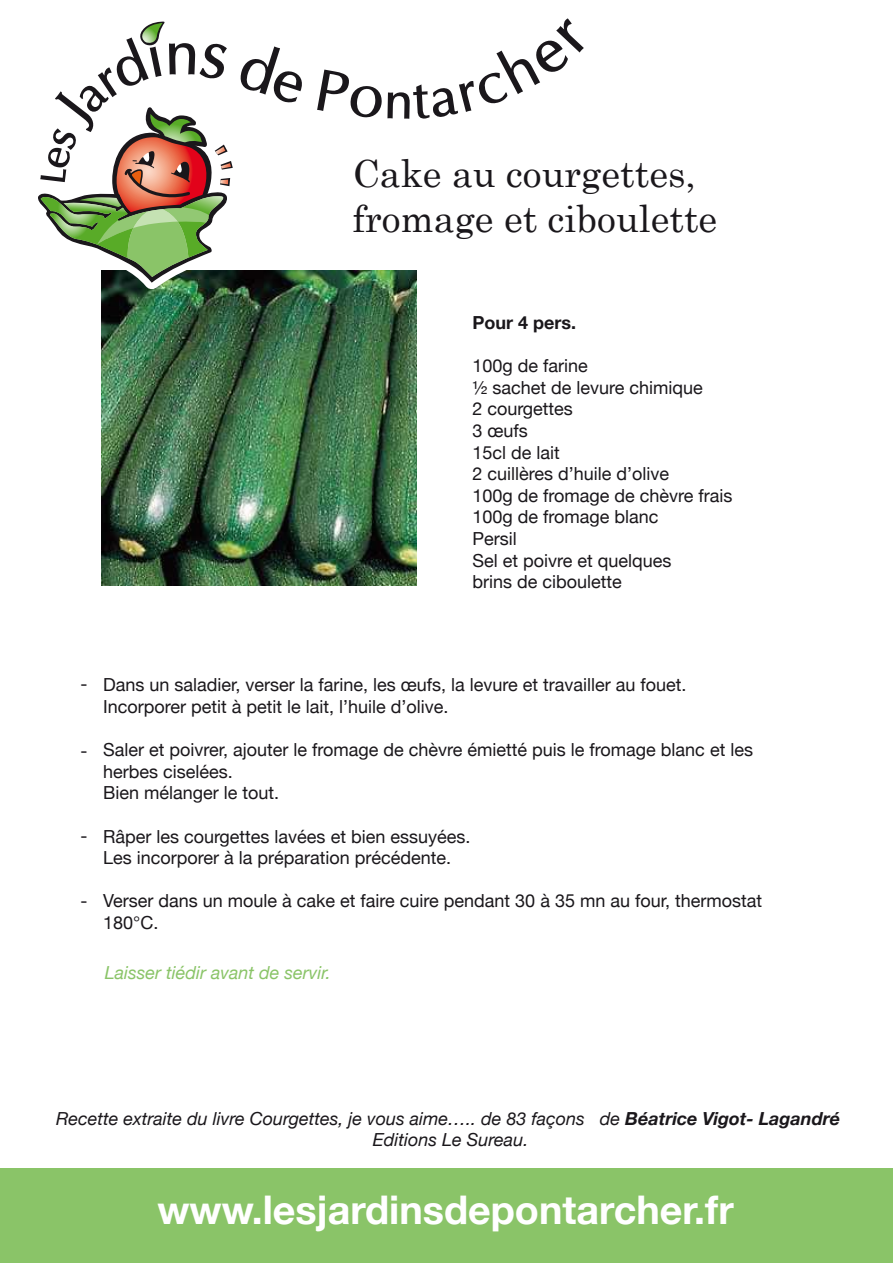
<style>
.page{position:relative;width:893px;height:1263px;background:#fff}
.page>*{position:absolute;margin:0;border:0;box-sizing:border-box;transform-origin:0 0}
.t1{font:700 39.45px "Helvetica Neue";color:#fff}
.t2{font:37.5px/45px "Century Schoolbook";color:#1a171b}
.t3{font:18px/21.6px "Helvetica Neue";color:#1a171b}
.t4{font:italic 18px/21.6px "Helvetica Neue";color:#1a171b;text-align:center}
.t5{font:italic 18px "Helvetica Neue";color:#8ac468}
.t6{font:700 18px "Helvetica Neue";color:#1a171b}
.s1{font-weight:700}
</style>
<div class="page">
<img style="left:101px;top:271px;width:315px;height:315px">
<div style="left:0;top:1169px;width:893px;height:94px;background:#8ac468"></div>
<svg style="left:317px;top:18px;width:267px;height:101px"></svg>
<svg style="left:38px;top:22px;width:266px;height:280px"></svg>
<h2 class="t2" style="left:353px;top:150px;width:366px">Cake au courgettes, fromage et ciboulette</h2>
<p class="t6" style="left:472px;top:311px;width:105px">Pour 4 pers.</p>
<p class="t3" style="left:472px;top:355px;width:262px">100g de farine<br>½ sachet de levure chimique<br>2 courgettes<br>3 œufs<br>15cl de lait<br>2 cuillères d’huile d’olive<br>100g de fromage de chèvre frais<br>100g de fromage blanc<br>Persil<br>Sel et poivre et quelques<br>brins de ciboulette</p>
<p class="t3" style="left:81px;top:672px;width:9px">-</p>
<p class="t3" style="left:81px;top:740px;width:9px">-</p>
<p class="t3" style="left:81px;top:825px;width:9px">-</p>
<p class="t3" style="left:81px;top:890px;width:9px">-</p>
<p class="t3" style="left:103px;top:674px;width:585px">Dans un saladier, verser la farine, les œufs, la levure et travailler au fouet.<br>Incorporer petit à petit le lait, l’huile d’olive.</p>
<p class="t3" style="left:103px;top:739px;width:651px">Saler et poivrer, ajouter le fromage de chèvre émietté puis le fromage blanc et les herbes ciselées.<br>Bien mélanger le tout.</p>
<p class="t3" style="left:103px;top:825px;width:369px">Râper les courgettes lavées et bien essuyées.<br>Les incorporer à la préparation précédente.</p>
<p class="t3" style="left:103px;top:890px;width:660px">Verser dans un moule à cake et faire cuire pendant 30 à 35 mn au four, thermostat<br>180°C.</p>
<p class="t5" style="left:105px;top:962px;width:228px">Laisser tiédir avant de servir.</p>
<p class="t4" style="left:56px;top:1107px;width:785px">Recette extraite du livre Courgettes, je vous aime….. de 83 façons de <span class="s1">Béatrice Vigot- Lagandré<br></span>Editions Le Sureau.</p>
<h1 class="t1" style="left:158px;top:1186px;width:578px">www.lesjardinsdepontarcher.fr</h1>
</div>
